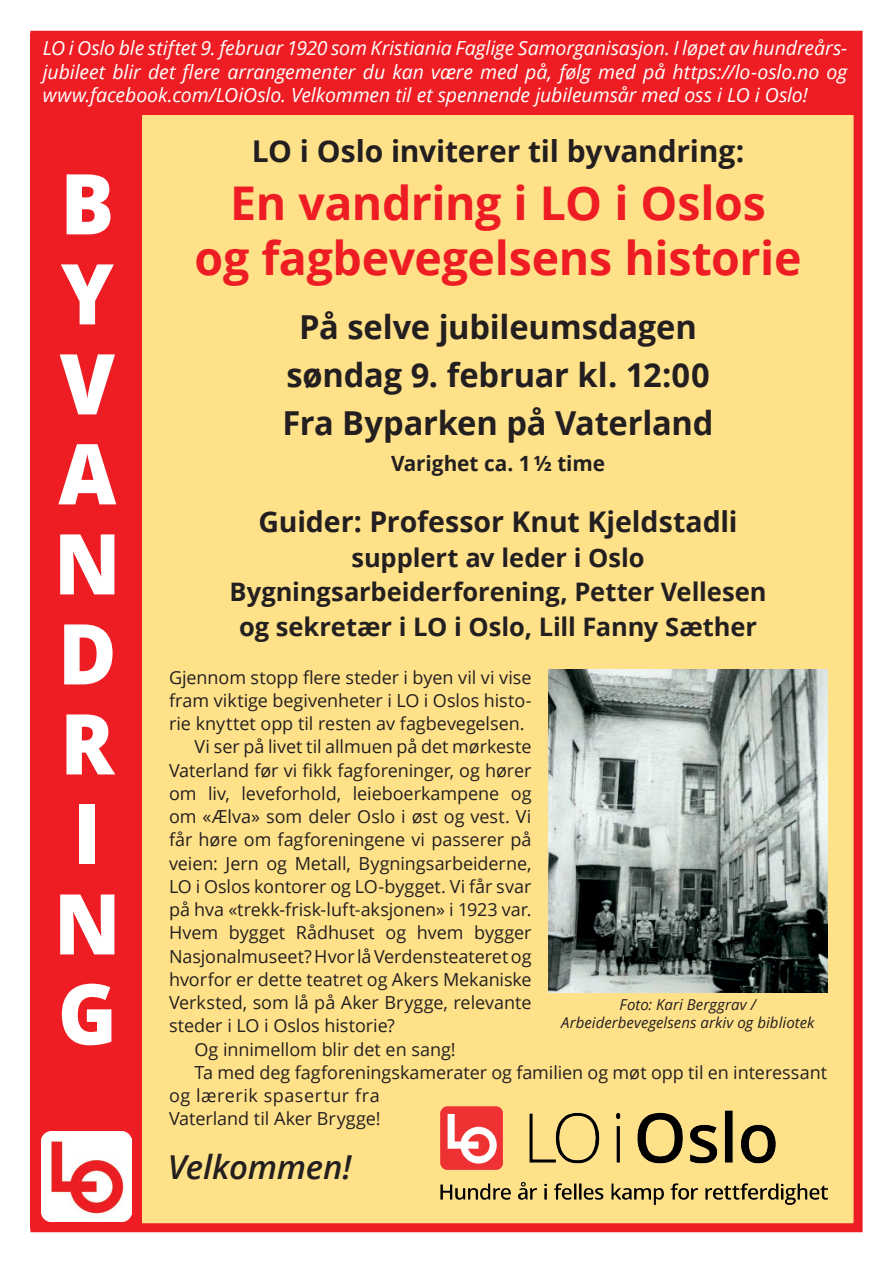
<style>
.page{position:relative;width:893px;height:1263px;background:#fff}
.page>*{position:absolute;margin:0;border:0;box-sizing:border-box;transform-origin:0 0}
.t1{font:800 84px "Open Sans";color:#fff;scale:.95 1}
.t2{font:700 46.5px "Open Sans";letter-spacing:-.01em;color:#ee1d23}
.t3{font:700 33px "Open Sans";letter-spacing:-.005em;color:#231f20}
.t4{font:italic 600 33px "Open Sans";letter-spacing:-.005em;color:#231f20}
.t5{font:700 30px "Open Sans";letter-spacing:-.01em;color:#231f20}
.t6{font:700 28.5px "Open Sans";letter-spacing:-.005em;color:#231f20}
.t7{font:700 25.5px "Open Sans";letter-spacing:-.005em;color:#231f20}
.t8{font:700 21px "Open Sans";letter-spacing:-.005em;color:#231f20}
.t9{font:italic 19.5px/23.4px "Open Sans";letter-spacing:-.005em;color:#fff;text-align:justify}
.t10{font:18px/23.2px "Open Sans";letter-spacing:-.005em;color:#231f20;text-align:justify}
.t11{font:italic 15px "Open Sans";letter-spacing:.005em;color:#231f20}
</style>
<div class="page">
<div style="left:30px;top:31px;width:833px;height:1201px;background:#ffe189;border:9px solid #ee1d23"></div>
<div style="left:30px;top:34px;width:112px;height:1195px;background:#ee1d23"></div>
<img style="left:441px;top:1107px;width:386px;height:97px">
<img style="left:41px;top:1131px;width:90px;height:90px">
<div style="left:38px;top:32px;width:818px;height:83px;background:#ee1d23"></div>
<img style="left:549px;top:670px;width:278px;height:322px">
<p class="t9" style="left:43px;top:36px;width:806px">LO i Oslo ble stiftet 9. februar 1920 som Kristiania Faglige Samorganisasjon. I løpet av hundreårs&shy;jubileet blir det flere arrangementer du kan være med på, følg med på https://lo-oslo.no og www.facebook.com/LOiOslo. Velkommen til et spennende jubileumsår med oss i LO i Oslo!</p>
<p class="t1" style="left:60px;top:140px;width:58px">B</p>
<p class="t1" style="left:61px;top:230px;width:57px">Y</p>
<p class="t1" style="left:60px;top:320px;width:60px">V</p>
<p class="t1" style="left:58px;top:410px;width:62px">A</p>
<p class="t1" style="left:54px;top:500px;width:72px">N</p>
<p class="t1" style="left:58px;top:590px;width:63px">D</p>
<p class="t1" style="left:60px;top:680px;width:58px">R</p>
<p class="t1" style="left:73px;top:770px;width:31px">I</p>
<p class="t1" style="left:54px;top:860px;width:72px">N</p>
<p class="t1" style="left:58px;top:950px;width:64px">G</p>
<p class="t5" style="left:252px;top:130px;width:494px">LO i Oslo inviterer til byvandring:</p>
<p class="t2" style="left:230px;top:170px;width:537px">En vandring i LO i Oslos</p>
<p class="t2" style="left:195px;top:226px;width:608px">og fagbevegelsens historie</p>
<p class="t3" style="left:299px;top:304px;width:399px">På selve jubileumsdagen</p>
<p class="t3" style="left:286px;top:352px;width:425px">søndag 9. februar kl. 12:00</p>
<p class="t3" style="left:283px;top:400px;width:432px">Fra Byparken på Vaterland</p>
<p class="t8" style="left:391px;top:448px;width:216px">Varighet ca. 1 ½ time</p>
<p class="t6" style="left:258px;top:502px;width:481px">Guider: Professor Knut Kjeldstadli</p>
<p class="t7" style="left:352px;top:539px;width:295px">supplert av leder i Oslo</p>
<p class="t7" style="left:229px;top:574px;width:539px">Bygningsarbeiderforening, Petter Vellesen</p>
<p class="t7" style="left:239px;top:608px;width:519px">og sekretær i LO i Oslo, Lill Fanny Sæther</p>
<p class="t10" style="left:169px;top:665px;width:364px">Gjennom stopp flere steder i byen vil vi vise fram viktige begivenheter i LO i Oslos histo&shy;rie knyttet opp til resten av fagbevegelsen.</p>
<p class="t10" style="left:169px;top:735px;width:364px;text-indent:26px">Vi ser på livet til allmuen på det mørkeste Vaterland før vi fikk fagforeninger, og hører om liv, leveforhold, leieboerkampene og om «Ælva» som deler Oslo i øst og vest. Vi får høre om fagforeningene vi passerer på veien: Jern og Metall, Bygningsarbeiderne, LO i Oslos kontorer og LO-bygget. Vi får svar på hva «trekk-frisk-luft-aksjonen» i 1923 var.<br>Hvem bygget Rådhuset og hvem bygger Nasjonalmuseet? Hvor lå Verdensteateret og hvorfor er dette teatret og Akers Mekaniske Verksted, som lå på Aker Brygge, relevante steder i LO i Oslos historie?</p>
<p class="t10" style="left:195px;top:1037px;width:263px">Og innimellom blir det en sang!</p>
<p class="t10" style="left:169px;top:1060px;width:659px;text-indent:26px">Ta med deg fagforeningskamerater og familien og møt opp til en interessant og lærerik spasertur fra</p>
<p class="t10" style="left:169px;top:1107px;width:213px">Vaterland til Aker Brygge!</p>
<p class="t11" style="left:620px;top:995px;width:138px">Foto: Kari Berggrav /</p>
<p class="t11" style="left:561px;top:1013px;width:255px">Arbeiderbevegelsens arkiv og bibliotek</p>
<p class="t4" style="left:168px;top:1144px;width:185px">Velkommen!</p>
</div>
